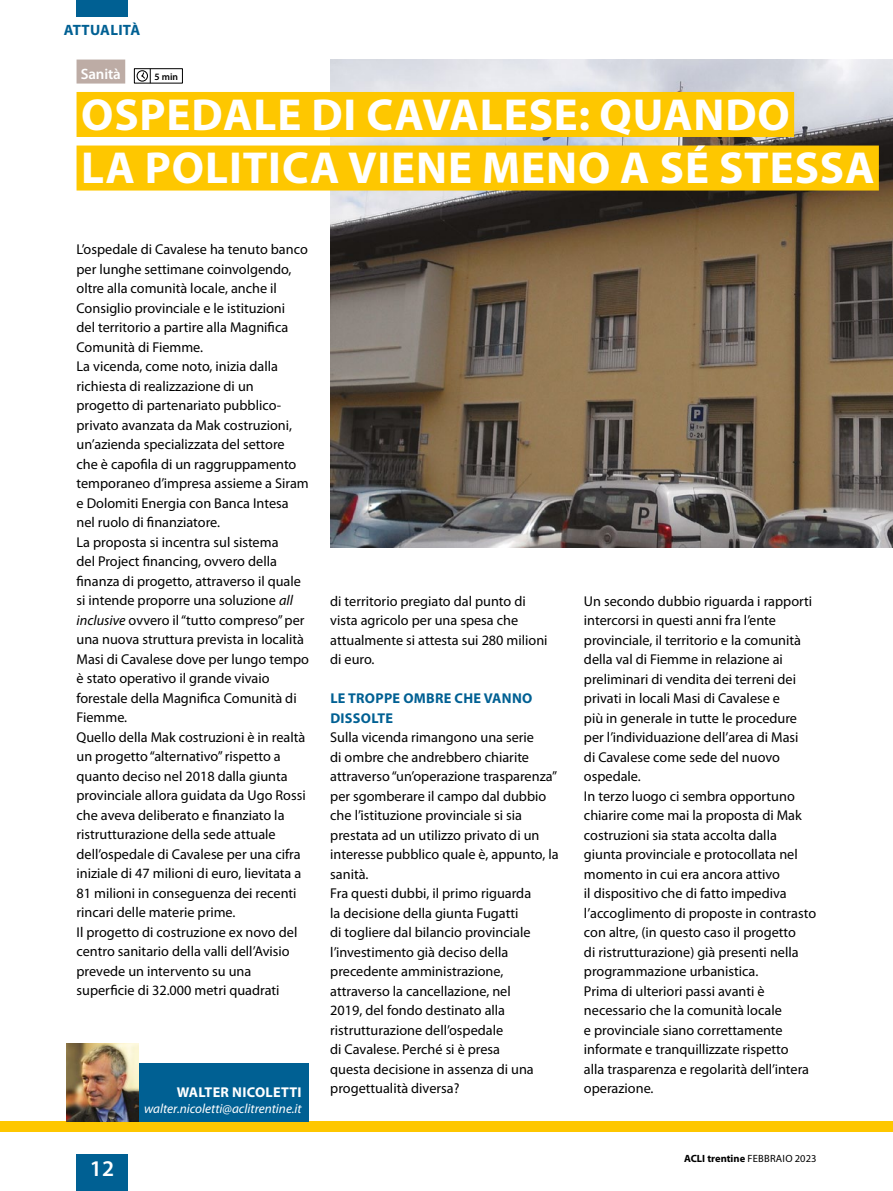
<style>
.page{position:relative;width:893px;height:1191px;background:#fff}
.page>*{position:absolute;margin:0;border:0;box-sizing:border-box;transform-origin:0 0}
.t1{font:700 45px/53.6px "Myriad Pro";letter-spacing:.02em;color:#fff}
.t2{font:600 22.5px "Myriad Pro";color:#fff}
.t3{font:700 15px "Myriad Pro";letter-spacing:.02em;color:#006093}
.t4{font:600 15px "Myriad Pro";letter-spacing:-.01em;color:#fff}
.t5{font:14.25px/19.5px "Myriad Pro";color:#000}
.t6{font:700 14.25px/19.5px "Myriad Pro";letter-spacing:.02em;color:#006093}
.t7{font:700 14.25px "Myriad Pro";letter-spacing:.02em;color:#fff}
.t8{font:italic 13.2px "Myriad Pro";color:#fff}
.t9{font:700 10.5px "Myriad Pro";color:#000}
.t10{font:600 9.75px "Myriad Pro";color:#000}
.s1{font-style:italic}
.s2{font-weight:400}
</style>
<div class="page">
<div style="left:77px;top:1154px;width:51px;height:37px;background:#006093"></div>
<div style="left:77px;top:0;width:51px;height:17px;background:#006093"></div>
<div style="left:0;top:1121px;width:893px;height:11px;background:#fec700"></div>
<img style="left:330px;top:60px;width:563px;height:487px">
<div style="left:77px;top:60px;width:48px;height:24px;background:#bdaca5"></div>
<div style="left:77px;top:92px;width:717px;height:45px;background:#fec700"></div>
<div style="left:77px;top:145px;width:802px;height:45px;background:#fec700"></div>
<div style="left:134px;top:68px;width:49px;height:16px;border:1px solid #000"></div>
<div style="left:137px;top:70px;width:11px;height:12px;border:1px solid #000;border-radius:50%"></div>
<svg style="left:141px;top:69px;width:10px;height:14px"></svg>
<div style="left:139px;top:1063px;width:170px;height:58px;background:#006093"></div>
<img style="left:66px;top:1043px;width:73px;height:78px">
<p class="t3" style="left:64px;top:20px;width:78px">ATTUALITÀ</p>
<p class="t4" style="left:81px;top:64px;width:42px">Sanità</p>
<h1 class="t1" style="left:81px;top:86px;width:795px">OSPEDALE DI CAVALESE: QUANDO<br>LA POLITICA VIENE MENO A SÉ STESSA</h1>
<p class="t10" style="left:155px;top:70px;width:25px">5 min</p>
<p class="t5" style="left:77px;top:239px;width:234px">L’ospedale di Cavalese ha tenuto banco per lunghe settimane coinvolgendo, oltre alla comunità locale, anche il Consiglio provinciale e le istituzioni<br>del territorio a partire alla Magnifica Comunità di Fiemme.<br>La vicenda, come noto, inizia dalla richiesta di realizzazione di un progetto di partenariato pubblico&shy;privato avanzata da Mak costruzioni, un’azienda specializzata del settore che è capofila di un raggruppamento temporaneo d’impresa assieme a Siram e Dolomiti Energia con Banca Intesa nel ruolo di finanziatore.<br>La proposta si incentra sul sistema<br>del Project financing, ovvero della finanza di progetto, attraverso il quale si intende proporre una soluzione <span class="s1">all inclusive</span> ovvero il “tutto compreso” per una nuova struttura prevista in località Masi di Cavalese dove per lungo tempo è stato operativo il grande vivaio forestale della Magnifica Comunità di Fiemme.<br>Quello della Mak costruzioni è in realtà un progetto “alternativo” rispetto a quanto deciso nel 2018 dalla giunta provinciale allora guidata da Ugo Rossi che aveva deliberato e finanziato la ristrutturazione della sede attuale dell’ospedale di Cavalese per una cifra iniziale di 47 milioni di euro, lievitata a 81 milioni in conseguenza dei recenti rincari delle materie prime.<br>Il progetto di costruzione ex novo del centro sanitario della valli dell’Avisio prevede un intervento su una superficie di 32.000 metri quadrati</p>
<h2 class="t2" style="left:90px;top:1154px;width:26px">12</h2>
<p class="t7" style="left:177px;top:1083px;width:126px">WALTER NICOLETTI</p>
<p class="t8" style="left:144px;top:1100px;width:159px">walter.nicoletti@aclitrentine.it</p>
<p class="t5" style="left:330px;top:591px;width:219px">di territorio pregiato dal punto di vista agricolo per una spesa che attualmente si attesta sui 280 milioni di euro.</p>
<p class="t6" style="left:330px;top:688px;width:203px">LE TROPPE OMBRE CHE VANNO<br>DISSOLTE</p>
<p class="t5" style="left:330px;top:727px;width:230px">Sulla vicenda rimangono una serie<br>di ombre che andrebbero chiarite attraverso “un’operazione trasparenza” per sgomberare il campo dal dubbio che l’istituzione provinciale si sia prestata ad un utilizzo privato di un interesse pubblico quale è, appunto, la sanità.<br>Fra questi dubbi, il primo riguarda<br>la decisione della giunta Fugatti<br>di togliere dal bilancio provinciale l’investimento già deciso della precedente amministrazione, attraverso la cancellazione, nel<br>2019, del fondo destinato alla ristrutturazione dell’ospedale<br>di Cavalese. Perché si è presa<br>questa decisione in assenza di una progettualità diversa?</p>
<p class="t5" style="left:584px;top:591px;width:234px">Un secondo dubbio riguarda i rapporti intercorsi in questi anni fra l’ente provinciale, il territorio e la comunità della val di Fiemme in relazione ai preliminari di vendita dei terreni dei privati in locali Masi di Cavalese e<br>più in generale in tutte le procedure per l’individuazione dell’area di Masi<br>di Cavalese come sede del nuovo ospedale.<br>In terzo luogo ci sembra opportuno chiarire come mai la proposta di Mak costruzioni sia stata accolta dalla giunta provinciale e protocollata nel momento in cui era ancora attivo<br>il dispositivo che di fatto impediva l’accoglimento di proposte in contrasto con altre, (in questo caso il progetto<br>di ristrutturazione) già presenti nella programmazione urbanistica.<br>Prima di ulteriori passi avanti è necessario che la comunità locale<br>e provinciale siano correttamente informate e tranquillizzate rispetto<br>alla trasparenza e regolarità dell’intera operazione.</p>
<p class="t9" style="left:684px;top:1151px;width:134px">ACLI trentine <span class="s2">FEBBRAIO 2023</span></p>
</div>
